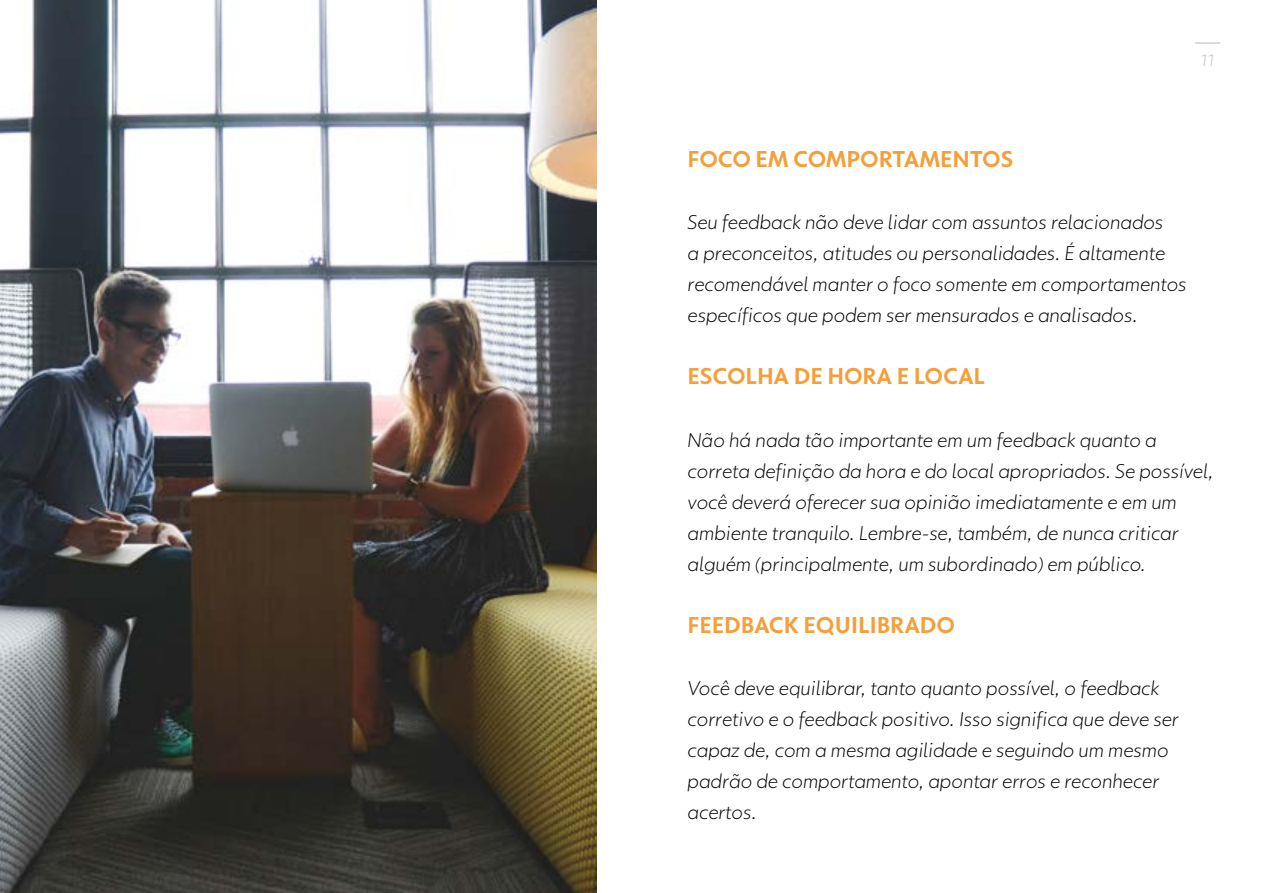
<style>
.page{position:relative;width:1263px;height:893px;background:#fff}
.page>*{position:absolute;margin:0;border:0;box-sizing:border-box;transform-origin:0 0}
.t1{font:700 22.5px "Globotipo Texto";letter-spacing:.02em;color:#f49f39}
.t2{font:italic 300 19.5px/31px "Globotipo Texto";color:#000}
.t3{font:italic 300 16.5px "Globotipo Texto";color:#bcbec0}
</style>
<div class="page">
<svg style="left:1195px;top:43px;width:25px;height:1px"></svg>
<img style="left:0;top:0;width:596px;height:893px">
<p class="t3" style="left:1201px;top:50px;width:15px">11</p>
<p class="t1" style="left:688px;top:145px;width:327px">FOCO EM COMPORTAMENTOS</p>
<p class="t2" style="left:688px;top:206px;width:500px">Seu feedback não deve lidar com assuntos relacionados<br>a preconceitos, atitudes ou personalidades. É altamente recomendável manter o foco somente em comportamentos específicos que podem ser mensurados e analisados.</p>
<p class="t1" style="left:688px;top:363px;width:299px">ESCOLHA DE HORA E LOCAL</p>
<p class="t2" style="left:688px;top:424px;width:527px">Não há nada tão importante em um feedback quanto a correta definição da hora e do local apropriados. Se possível, você deverá oferecer sua opinião imediatamente e em um ambiente tranquilo. Lembre-se, também, de nunca criticar alguém (principalmente, um subordinado) em público.</p>
<p class="t1" style="left:688px;top:612px;width:269px">FEEDBACK EQUILIBRADO</p>
<p class="t2" style="left:688px;top:672px;width:492px">Você deve equilibrar, tanto quanto possível, o feedback corretivo e o feedback positivo. Isso significa que deve ser capaz de, com a mesma agilidade e seguindo um mesmo padrão de comportamento, apontar erros e reconhecer acertos.</p>
</div>
